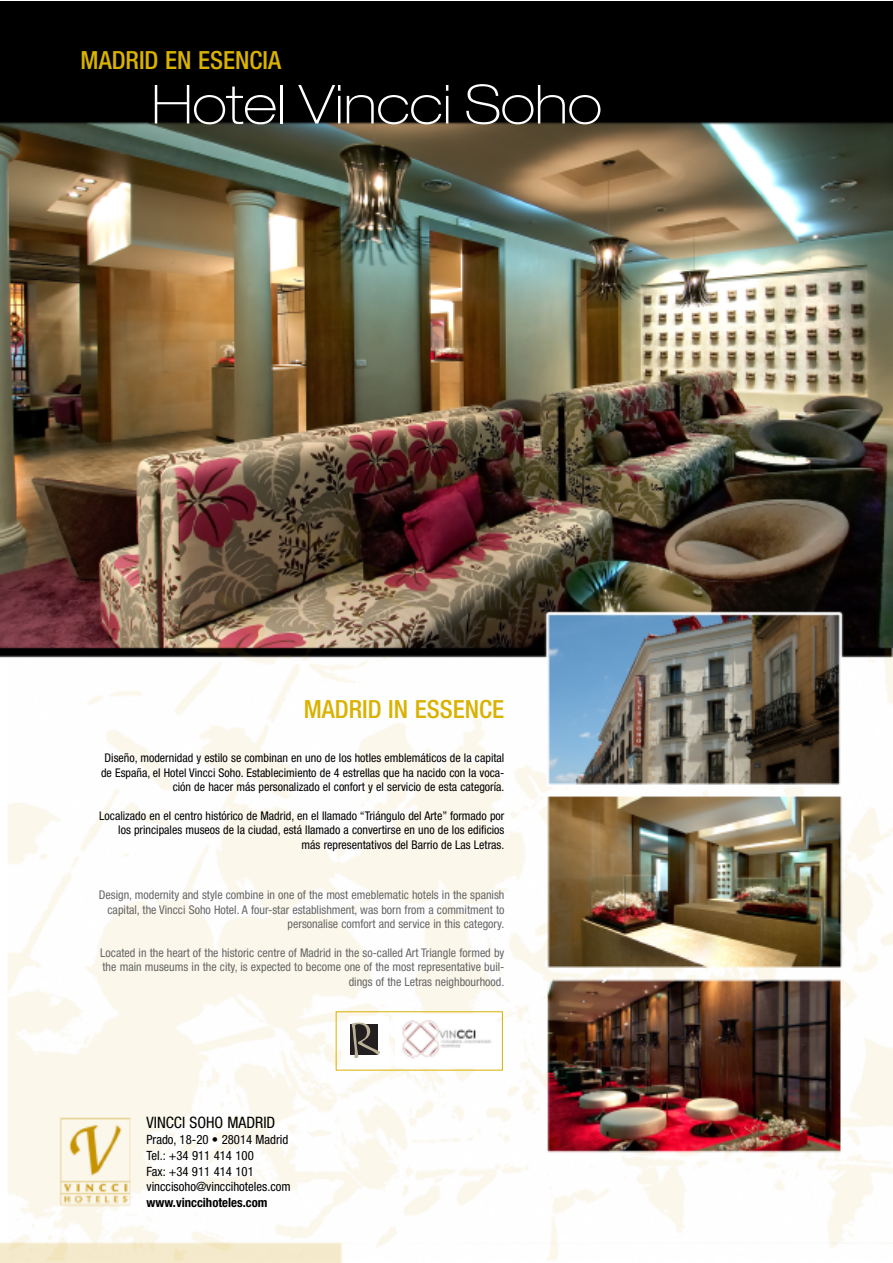
<style>
.page{position:relative;width:893px;height:1263px;background:#fff}
.page>*{position:absolute;margin:0;border:0;box-sizing:border-box;transform-origin:0 0}
.t1{font:100 expanded 54px "Helvetica Neue";color:#fff}
.t2{font:500 condensed 25.05px "Helvetica Neue";color:#d9b202}
.t3{font:condensed 15.75px "Helvetica Neue";color:#000}
.t4{font:condensed 12.75px/15.8px "Helvetica Neue";color:#000}
.t5{font:700 condensed 12.75px "Helvetica Neue";color:#000}
.t6{font:condensed 12px/14.4px "Helvetica Neue";color:#000;text-align:right}
.t7{font:condensed 12px/14.4px "Helvetica Neue";color:#666;text-align:right}
</style>
<div class="page">
<img style="left:0;top:1px;width:892px;height:1262px">
<div style="left:349px;top:1016px;width:40px;height:53px;background:#fff"></div>
<div style="left:350px;top:1024px;width:27px;height:31px;background:#231f20"></div>
<svg style="left:352px;top:1022px;width:28px;height:36px"></svg>
<div style="left:395px;top:1014px;width:102px;height:54px;background:#fff"></div>
<img style="left:402px;top:1020px;width:89px;height:39px">
<h2 class="t2" style="left:81px;top:51px;width:202px">MADRID EN ESENCIA</h2>
<h1 class="t1" style="left:152px;top:85px;width:452px">Hotel Vincci Soho</h1>
<h2 class="t2" style="left:304px;top:700px;width:202px">MADRID IN ESSENCE</h2>
<p class="t6" style="left:101px;top:752px;width:405px">Diseño, modernidad y estilo se combinan en uno de los hotles emblemáticos de la capital de España, el Hotel Vincci Soho. Establecimiento de 4 estrellas que ha nacido con la voca&shy;ción de hacer más personalizado el confort y el servicio de esta categoría.</p>
<p class="t6" style="left:99px;top:809px;width:407px">Localizado en el centro histórico de Madrid, en el llamado “Triángulo del Arte” formado por los principales museos de la ciudad, está llamado a convertirse en uno de los edificios más representativos del Barrio de Las Letras.</p>
<p class="t7" style="left:99px;top:889px;width:407px">Design, modernity and style combine in one of the most emeblematic hotels in the spanish capital, the Vincci Soho Hotel. A four-star establishment, was born from a commitment to personalise comfort and service in this category.</p>
<p class="t7" style="left:100px;top:947px;width:406px">Located in the heart of the historic centre of Madrid in the so-called Art Triangle formed by the main museums in the city, is expected to become one of the most representative buil&shy;dings of the Letras neighbourhood.</p>
<h3 class="t3" style="left:147px;top:1117px;width:130px">VINCCI SOHO MADRID</h3>
<p class="t4" style="left:147px;top:1133px;width:146px">Prado, 18-20 • 28014 Madrid<br>Tel.: +34 911 414 100<br>Fax: +34 911 414 101 vinccisoho@vinccihoteles.com</p>
<p class="t5" style="left:147px;top:1198px;width:122px">www.vinccihoteles.com</p>
</div>
